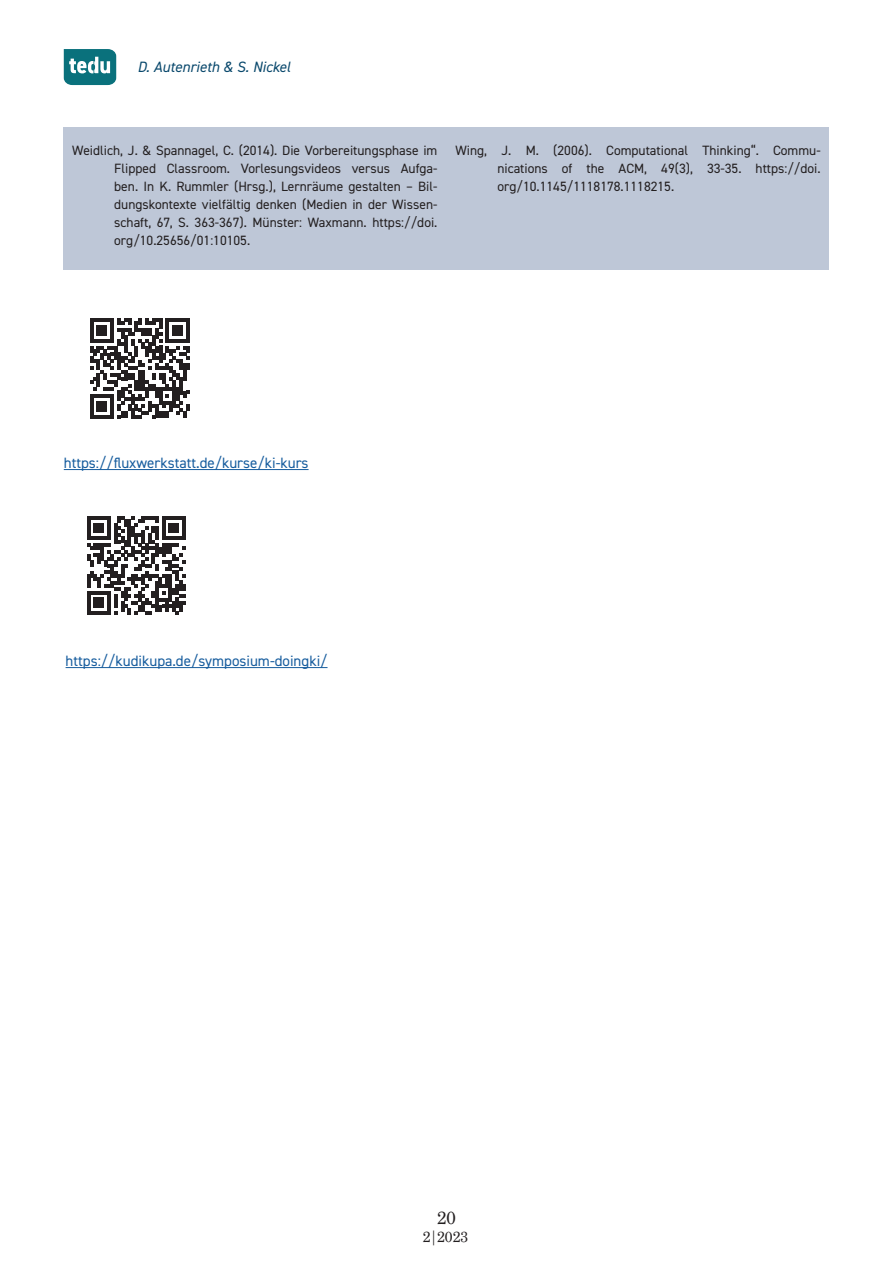
<style>
.page{position:relative;width:893px;height:1263px;background:#fff}
.page>*{position:absolute;margin:0;border:0;box-sizing:border-box;transform-origin:0 0}
.t1{font:18px "Grad";color:#231f20}
.t2{font:15px "DIN2014";color:#175d9e}
.t3{font:italic 15px "DIN2014";color:#09486c}
.t4{font:15px "Grad";color:#231f20}
.t5{font:13.5px/18px "DIN2014";color:#231f20;text-align:justify}
</style>
<div class="page">
<svg style="left:64px;top:49px;width:52px;height:36px;background:#3b8d96"></svg>
<div style="left:64px;top:128px;width:765px;height:142px;background:#bec7d7"></div>
<svg style="left:87px;top:516px;width:99px;height:99px"></svg>
<svg style="left:90px;top:318px;width:100px;height:100px"></svg>
<hr style="left:64px;top:469px;width:245px;height:1px;background:#175d9e">
<hr style="left:66px;top:667px;width:262px;height:1px;background:#175d9e">
<p class="t3" style="left:137px;top:57px;width:155px">D. Autenrieth &amp; S. Nickel</p>
<p class="t5" style="left:114px;top:141px;width:325px;text-indent:-42px">Weidlich, J. &amp; Spannagel, C. (2014). Die Vorbereitungsphase im Flipped Classroom. Vorlesungsvideos versus Aufga&shy;ben. In K. Rummler (Hrsg.), Lernräume gestalten – Bil&shy;dungskontexte vielfältig denken (Medien in der Wissen&shy;schaft, 67, S. 363-367). Münster: Waxmann. https://doi. org/10.25656/01:10105.</p>
<p class="t5" style="left:497px;top:141px;width:325px;text-indent:-42px">Wing, J. M. (2006). Computational Thinking“. Commu&shy;nications of the ACM, 49(3), 33-35. https://doi. org/10.1145/1118178.1118215.</p>
<p class="t2" style="left:64px;top:453px;width:246px">https://fluxwerkstatt.de/kurse/ki-kurs</p>
<p class="t2" style="left:66px;top:651px;width:263px">https://kudikupa.de/symposium-doingki/</p>
<h1 class="t1" style="left:437px;top:1207px;width:20px">20</h1>
<p class="t4" style="left:423px;top:1227px;width:47px">2|2023</p>
</div>
